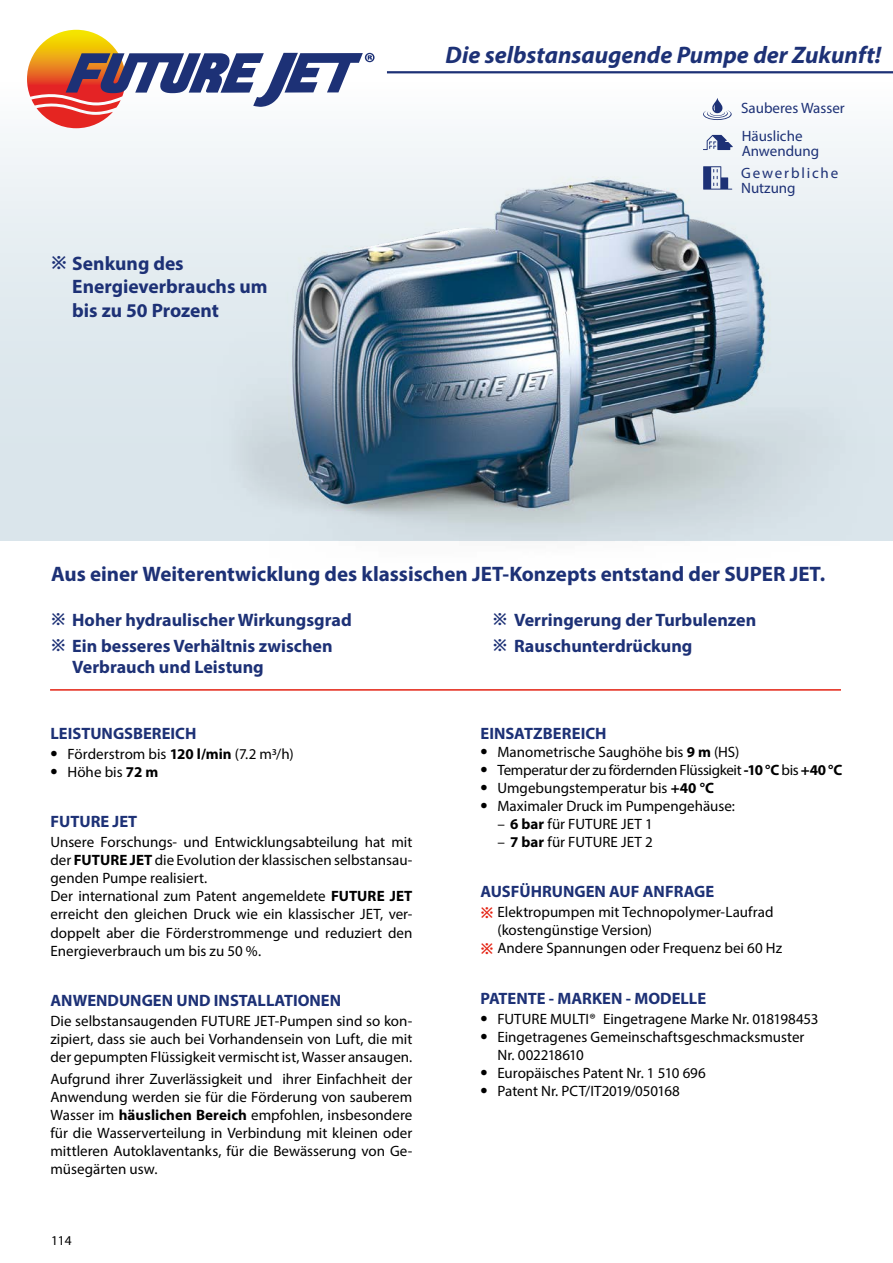
<style>
.page{position:relative;width:893px;height:1263px;background:#fff}
.page>*{position:absolute;margin:0;border:0;box-sizing:border-box;transform-origin:0 0}
.t1{font:italic 700 24px "Myriad Pro";color:#1d3176}
.t2{font:700 21px "Myriad Pro";color:#1d3176}
.t3{font:700 19.5px/23.4px "Myriad Pro";color:#1d3176}
.t4{font:700 18px/25.8px "Myriad Pro";color:#1d3176}
.t5{font:700 16.5px "Myriad Pro";color:#1d3176}
.t6{font:15px/18px "Myriad Pro";color:#000}
.t7{font:15px "Myriad Pro";letter-spacing:-.02em;color:#000}
.t8{font:15px/15px "Myriad Pro";color:#1d3176}
.t9{font:15px/15px "Myriad Pro";letter-spacing:.12em;color:#1d3176}
.t10{font:13.5px "Myriad Pro";color:#000}
.s1{font-family:"Apple SD Gothic Neo";font-size:18px}
.s2{font-family:"Apple SD Gothic Neo";font-size:16.5px}
.s3{font-weight:700;font-size:21px}
.s4{font-weight:700}
.s5{font-family:"Apple SD Gothic Neo";font-weight:700;color:#e42313}
</style>
<div class="page">
<div style="left:0;top:72px;width:893px;height:468px;background:linear-gradient(to bottom,#f7fafb,#d3e0e7)"></div>
<hr style="left:387px;top:71px;width:506px;height:2px;background:#1d3176">
<svg style="left:27px;top:30px;width:348px;height:98px"></svg>
<hr style="left:50px;top:689px;width:791px;height:2px;background:#e42313">
<img style="left:183px;top:165px;width:710px;height:376px">
<img style="left:434px;top:180px;width:172px;height:53px">
<svg style="left:703px;top:98px;width:29px;height:22px"></svg>
<svg style="left:703px;top:166px;width:29px;height:24px"></svg>
<svg style="left:703px;top:135px;width:30px;height:15px"></svg>
<h1 class="t1" style="left:446px;top:39px;width:437px">Die selbstansaugende Pumpe der Zukunft!</h1>
<p class="t8" style="left:741px;top:101px;width:105px">Sauberes Wasser</p>
<p class="t8" style="left:742px;top:128px;width:79px">Häusliche<br>Anwendung</p>
<h3 class="t3" style="left:72px;top:251px;width:197px;text-indent:-21px"><span class="s1">※</span> Senkung des<br>Energieverbrauchs um bis zu 50 Prozent</h3>
<p class="t9" style="left:741px;top:165px;width:99px">Gewerbliche<br>Nutzung</p>
<h2 class="t2" style="left:51px;top:560px;width:776px">Aus einer Weiterentwicklung des klassischen JET-Konzepts entstand der SUPER JET.</h2>
<p class="t4" style="left:51px;top:606px;width:302px"><span class="s2">※</span> Hoher hydraulischer Wirkungsgrad <span class="s2">※</span> Ein besseres Verhältnis zwischen</p>
<p class="t4" style="left:72px;top:653px;width:193px">Verbrauch und Leistung</p>
<p class="t5" style="left:50px;top:722px;width:147px">LEISTUNGSBEREICH</p>
<p class="t6" style="left:50px;top:744px;width:245px"><span class="s3">•</span> Förderstrom bis <span class="s4">120 l/min</span> (7.2 m3/h)</p>
<p class="t6" style="left:50px;top:762px;width:109px"><span class="s3">•</span> Höhe bis <span class="s4">72 m</span></p>
<p class="t5" style="left:50px;top:811px;width:88px">FUTURE JET</p>
<p class="t6" style="left:50px;top:833px;width:363px">Unsere Forschungs- und Entwicklungsabteilung hat mit der <span class="s4">FUTURE JET</span> die Evolution der klassischen selbstansau&shy;genden Pumpe realisiert.<br>Der international zum Patent angemeldete <span class="s4">FUTURE JET </span>erreicht den gleichen Druck wie ein klassischer JET, ver&shy;doppelt aber die Förderstrommenge und reduziert den Energieverbrauch um bis zu 50 %.</p>
<p class="t5" style="left:50px;top:990px;width:292px">ANWENDUNGEN UND INSTALLATIONEN</p>
<p class="t6" style="left:50px;top:1012px;width:363px;text-align:justify">Die selbstansaugenden FUTURE JET-Pumpen sind so kon&shy;zipiert, dass sie auch bei Vorhandensein von Luft, die mit der gepumpten Flüssigkeit vermischt ist, Wasser ansaugen.</p>
<p class="t6" style="left:50px;top:1070px;width:363px;text-align:justify">Aufgrund ihrer Zuverlässigkeit und ihrer Einfachheit der Anwendung werden sie für die Förderung von sauberem Wasser im <span class="s4">häuslichen Bereich</span> empfohlen, insbesondere für die Wasserverteilung in Verbindung mit kleinen oder mittleren Autoklaventanks, für die Bewässerung von Ge&shy;müsegärten usw.</p>
<p class="t10" style="left:51px;top:1232px;width:22px">114</p>
<p class="t4" style="left:493px;top:606px;width:265px"><span class="s2">※</span> Verringerung der Turbulenzen <span class="s2">※</span> Rauschunterdrückung</p>
<p class="t5" style="left:480px;top:722px;width:128px">EINSATZBEREICH</p>
<p class="t6" style="left:480px;top:742px;width:260px"><span class="s3">•</span> Manometrische Saughöhe bis <span class="s4">9 m</span> (HS)</p>
<p class="t7" style="left:480px;top:760px;width:363px"><span class="s3">•</span> Temperatur der zu fördernden Flüssigkeit <span class="s4">-10 °C</span> bis <span class="s4">+40 °C</span></p>
<p class="t6" style="left:480px;top:778px;width:235px"><span class="s3">•</span> Umgebungstemperatur bis <span class="s4">+40 °C</span></p>
<p class="t6" style="left:480px;top:796px;width:256px"><span class="s3">•</span> Maximaler Druck im Pumpengehäuse:</p>
<p class="t6" style="left:497px;top:814px;width:157px">– <span class="s4">6 bar</span> für FUTURE JET 1</p>
<p class="t6" style="left:497px;top:832px;width:157px">– <span class="s4">7 bar</span> für FUTURE JET 2</p>
<p class="t5" style="left:480px;top:881px;width:235px">AUSFÜHRUNGEN AUF ANFRAGE</p>
<p class="t6" style="left:480px;top:903px;width:295px"><span class="s5">※</span> Elektropumpen mit Technopolymer-Laufrad</p>
<p class="t6" style="left:497px;top:921px;width:156px">(kostengünstige Version)</p>
<p class="t6" style="left:480px;top:939px;width:303px"><span class="s5">※</span> Andere Spannungen oder Frequenz bei 60 Hz</p>
<p class="t5" style="left:480px;top:987px;width:227px">PATENTE - MARKEN - MODELLE</p>
<p class="t6" style="left:480px;top:1010px;width:339px"><span class="s3">•</span> FUTURE MULTI® Eingetragene Marke Nr. 018198453</p>
<p class="t6" style="left:497px;top:1028px;width:309px;text-indent:-17px"><span class="s3">•</span> Eingetragenes Gemeinschaftsgeschmacksmuster<br>Nr. 002218610</p>
<p class="t6" style="left:480px;top:1064px;width:227px"><span class="s3">•</span> Europäisches Patent Nr. 1 510 696</p>
<p class="t6" style="left:480px;top:1082px;width:201px"><span class="s3">•</span> Patent Nr. PCT/IT2019/050168</p>
</div>
